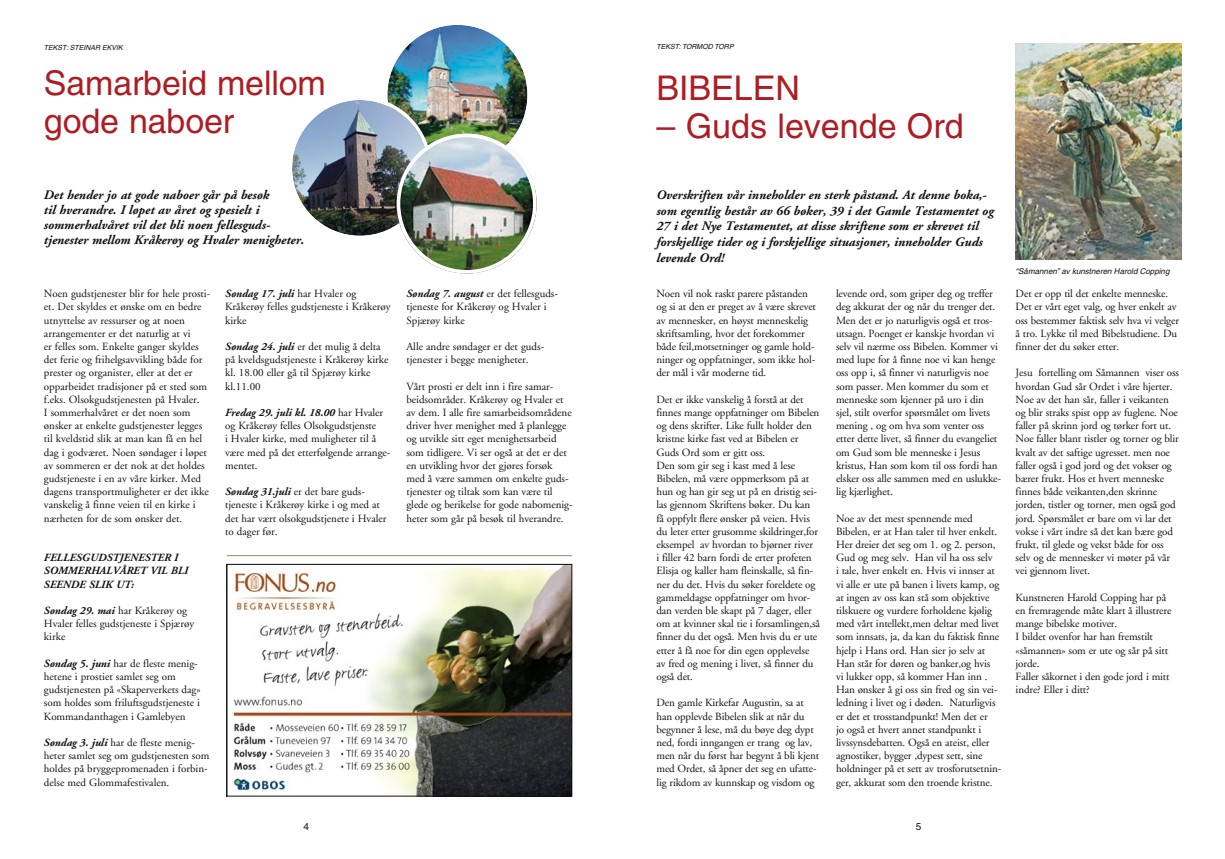
<style>
.page{position:relative;width:1225px;height:859px;background:#fff}
.page>*{position:absolute;margin:0;border:0;box-sizing:border-box;transform-origin:0 0}
.t1{font:34px/38px "Helvetica";letter-spacing:-.005em;color:#ae1d23}
.t2{font:italic 700 13px/15.6px "Adobe Garamond";color:#121212}
.t3{font:11px/13.2px "Adobe Garamond";letter-spacing:-.01em;color:#121212}
.t4{font:italic 700 11px/13.2px "Adobe Garamond";color:#121212}
.t5{font:10px "Helvetica";color:#121212}
.t6{font:italic 8px "Helvetica";color:#121212}
.t7{font:italic 7px "Helvetica";color:#121212}
.s1{font-weight:700;font-style:italic}
</style>
<div class="page">
<img style="left:389px;top:26px;width:137px;height:139px">
<div style="left:384px;top:21px;width:147px;height:148px;border:4px solid #fff;border-radius:50%"></div>
<img style="left:292px;top:100px;width:136px;height:136px;border-radius:68px">
<div style="left:288px;top:96px;width:143px;height:143px;border:4px solid #fff;border-radius:50%"></div>
<img style="left:397px;top:134px;width:139px;height:140px;border-radius:70px">
<div style="left:397px;top:134px;width:139px;height:140px;border:4px solid #fff;border-radius:50%"></div>
<img style="left:233px;top:566px;width:337px;height:229px">
<div style="left:226px;top:564px;width:346px;height:233px;border:1px solid #121212"></div>
<hr style="left:227px;top:555px;width:345px;height:1px;background:#8c8a67">
<img style="left:1015px;top:44px;width:166px;height:215px">
<p class="t7" style="left:44px;top:44px;width:80px">TEKST: STEINAR EKVIK</p>
<h1 class="t1" style="left:44px;top:64px;width:283px">Samarbeid mellom gode naboer</h1>
<p class="t7" style="left:656px;top:43px;width:79px">TEKST: TORMOD TORP</p>
<h1 class="t1" style="left:656px;top:69px;width:145px">BIBELEN</h1>
<h1 class="t1" style="left:656px;top:107px;width:309px">– Guds levende Ord</h1>
<p class="t2" style="left:44px;top:188px;width:262px;line-height:15px">Det hender jo at gode naboer går på besøk<br>til hverandre. I løpet av året og spesielt i sommerhalvåret vil det bli noen fellesguds&shy;tjenester mellom Kråkerøy og Hvaler menigheter.</p>
<p class="t3" style="left:44px;top:287px;width:168px">Noen gudstjenester blir for hele prosti&shy;et. Det skyldes et ønske om en bedre utnyttelse av ressurser og at noen arrangementer er det naturlig at vi<br>er felles som. Enkelte ganger skyldes det ferie og frihelgsavvikling både for prester og organister, eller at det er opparbeidet tradisjoner på et sted som f.eks. Olsokgudstjenesten på Hvaler.<br>I sommerhalvåret er det noen som ønsker at enkelte gudstjenester legges til kveldstid slik at man kan få en hel dag i godværet. Noen søndager i løpet av sommeren er det nok at det holdes gudstjeneste i en av våre kirker. Med dagens transportmuligheter er det ikke vanskelig å finne veien til en kirke i nærheten for de som ønsker det.</p>
<p class="t4" style="left:44px;top:551px;width:146px">FELLESGUDSTJENESTER I<br>SOMMERHALVÅRET VIL BLI<br>SEENDE SLIK UT:</p>
<p class="t3" style="left:44px;top:604px;width:152px"><span class="s1">Søndag 29. mai</span> har Kråkerøy og<br>Hvaler felles gudstjeneste i Spjærøy kirke</p>
<p class="t3" style="left:44px;top:657px;width:158px"><span class="s1">Søndag 5. juni</span> har de fleste menig&shy;hetene i prostiet samlet seg om gudstjenesten på «Skaperverkets dag» som holdes som friluftsgudstjeneste i Kommandanthagen i Gamlebyen</p>
<p class="t3" style="left:44px;top:736px;width:167px"><span class="s1">Søndag 3. juli</span> har de fleste menig&shy;heter samlet seg om gudstjenesten som holdes på bryggepromenaden i forbin&shy;delse med Glommafestivalen.</p>
<p class="t3" style="left:225px;top:287px;width:167px"><span class="s1">Søndag 17. juli</span> har Hvaler og<br>Kråkerøy felles gudstjeneste i Kråkerøy kirke</p>
<p class="t3" style="left:225px;top:340px;width:165px"><span class="s1">Søndag 24. juli</span> er det mulig å delta på kveldsgudstjeneste i Kråkerøy kirke kl. 18.00 eller gå til Spjærøy kirke kl.11.00</p>
<p class="t3" style="left:225px;top:406px;width:167px"><span class="s1">Fredag 29. juli kl. 18.00</span> har Hvaler og Kråkerøy felles Olsokgudstjenste<br>i Hvaler kirke, med muligheter til å være med på det etterfølgende arrange&shy;mentet.</p>
<p class="t3" style="left:225px;top:485px;width:163px"><span class="s1">Søndag 31.juli</span> er det bare guds&shy;tjeneste i Kråkerøy kirke i og med at det har vært olsokgudstjenete i Hvaler to dager før.</p>
<p class="t3" style="left:406px;top:287px;width:153px"><span class="s1">Søndag 7. august</span> er det fellesguds&shy;tjeneste for Kråkerøy og Hvaler i<br>Spjærøy kirke</p>
<p class="t3" style="left:406px;top:340px;width:139px">Alle andre søndager er det guds&shy;tjenester i begge menigheter.</p>
<p class="t3" style="left:406px;top:380px;width:168px">Vårt prosti er delt inn i fire samar&shy;beidsområder. Kråkerøy og Hvaler et av dem. I alle fire samarbeidsområdene driver hver menighet med å planlegge og utvikle sitt eget menighetsarbeid som tidligere. Vi ser også at det er det en utvikling hvor det gjøres forsøk med å være sammen om enkelte guds&shy;tjenester og tiltak som kan være til glede og berikelse for gode nabomenig&shy;heter som går på besøk til hverandre.</p>
<p class="t2" style="left:656px;top:188px;width:339px">Overskriften vår inneholder en sterk påstand. At denne boka,- som egentlig består av 66 bøker, 39 i det Gamle Testamentet og 27 i det Nye Testamentet, at disse skriftene som er skrevet til forskjellige tider og i forskjellige situasjoner, inneholder Guds levende Ord!</p>
<p class="t3" style="left:656px;top:287px;width:161px">Noen vil nok raskt parere påstanden og si at den er preget av å være skrevet av mennesker, en høyst menneskelig skriftsamling, hvor det forekommer både feil,motsetninger og gamle hold&shy;ninger og oppfatninger, som ikke hol&shy;der mål i vår moderne tid.</p>
<p class="t3" style="left:656px;top:393px;width:165px">Det er ikke vanskelig å forstå at det finnes mange oppfatninger om Bibelen og dens skrifter. Like fullt holder den kristne kirke fast ved at Bibelen er Guds Ord som er gitt oss.<br>Den som gir seg i kast med å lese Bibelen, må være oppmerksom på at hun og han gir seg ut på en dristig sei&shy;las gjennom Skriftens bøker. Du kan få oppfylt flere ønsker på veien. Hvis du leter etter grusomme skildringer,for eksempel av hvordan to bjørner river<br>i filler 42 barn fordi de erter profeten Elisja og kaller ham fleinskalle, så fin&shy;ner du det. Hvis du søker foreldete og gammeldagse oppfatninger om hvor&shy;dan verden ble skapt på 7 dager, eller om at kvinner skal tie i forsamlingen,så finner du det også. Men hvis du er ute etter å få noe for din egen opplevelse av fred og mening i livet, så finner du også det.</p>
<p class="t3" style="left:656px;top:697px;width:164px">Den gamle Kirkefar Augustin, sa at han opplevde Bibelen slik at når du begynner å lese, må du bøye deg dypt ned, fordi inngangen er trang og lav, men når du først har begynt å bli kjent med Ordet, så åpner det seg en ufatte&shy;lig rikdom av kunnskap og visdom og</p>
<p class="t3" style="left:836px;top:287px;width:166px">levende ord, som griper deg og treffer deg akkurat der og når du trenger det.<br>Men det er jo naturligvis også et tros&shy;utsagn. Poenget er kanskje hvordan vi selv vil nærme oss Bibelen. Kommer vi med lupe for å finne noe vi kan henge oss opp i, så finner vi naturligvis noe som passer. Men kommer du som et menneske som kjenner på uro i din sjel, stilt overfor spørsmålet om livets mening , og om hva som venter oss etter dette livet, så finner du evangeliet om Gud som ble menneske i Jesus kristus, Han som kom til oss fordi han elsker oss alle sammen med en uslukke&shy;lig kjærlighet.</p>
<p class="t3" style="left:836px;top:512px;width:167px">Noe av det mest spennende med Bibelen, er at Han taler til hver enkelt.<br>Her dreier det seg om 1. og 2. person, Gud og meg selv. Han vil ha oss selv<br>i tale, hver enkelt en. Hvis vi innser at vi alle er ute på banen i livets kamp, og at ingen av oss kan stå som objektive tilskuere og vurdere forholdene kjølig med vårt intellekt,men deltar med livet som innsats, ja, da kan du faktisk finne hjelp i Hans ord. Han sier jo selv at Han står for døren og banker,og hvis<br>vi lukker opp, så kommer Han inn .<br>Han ønsker å gi oss sin fred og sin vei&shy;ledning i livet og i døden. Naturligvis er det et trosstandpunkt! Men det er<br>jo også et hvert annet standpunkt i livssynsdebatten. Også en ateist, eller agnostiker, bygger ,dypest sett, sine holdninger på et sett av trosforutsetnin&shy;ger, akkurat som den troende kristne.</p>
<p class="t5" style="left:303px;top:820px;width:7px">4</p>
<p class="t5" style="left:916px;top:820px;width:7px">5</p>
<p class="t6" style="left:1015px;top:267px;width:155px">“Såmannen” av kunstneren Harold Copping</p>
<p class="t3" style="left:1015px;top:287px;width:165px">Det er opp til det enkelte menneske.<br>Det er vårt eget valg, og hver enkelt av oss bestemmer faktisk selv hva vi velger å tro. Lykke til med Bibelstudiene. Du finner det du søker etter.</p>
<p class="t3" style="left:1015px;top:367px;width:165px">Jesu fortelling om Såmannen viser oss hvordan Gud sår Ordet i våre hjerter.<br>Noe av det han sår, faller i veikanten og blir straks spist opp av fuglene. Noe faller på skrinn jord og tørker fort ut.<br>Noe faller blant tistler og torner og blir kvalt av det saftige ugresset. men noe faller også i god jord og det vokser og bærer frukt. Hos et hvert menneske finnes både veikanten,den skrinne jorden, tistler og torner, men også god jord. Spørsmålet er bare om vi lar det vokse i vårt indre så det kan bære god frukt, til glede og vekst både for oss selv og de mennesker vi møter på vår vei gjennom livet.</p>
<p class="t3" style="left:1015px;top:591px;width:157px">Kunstneren Harold Copping har på en fremragende måte klart å illustrere mange bibelske motiver.<br>I bildet ovenfor har han fremstilt «såmannen» som er ute og sår på sitt jorde.<br>Faller såkornet i den gode jord i mitt indre? Eller i ditt?</p>
</div>
